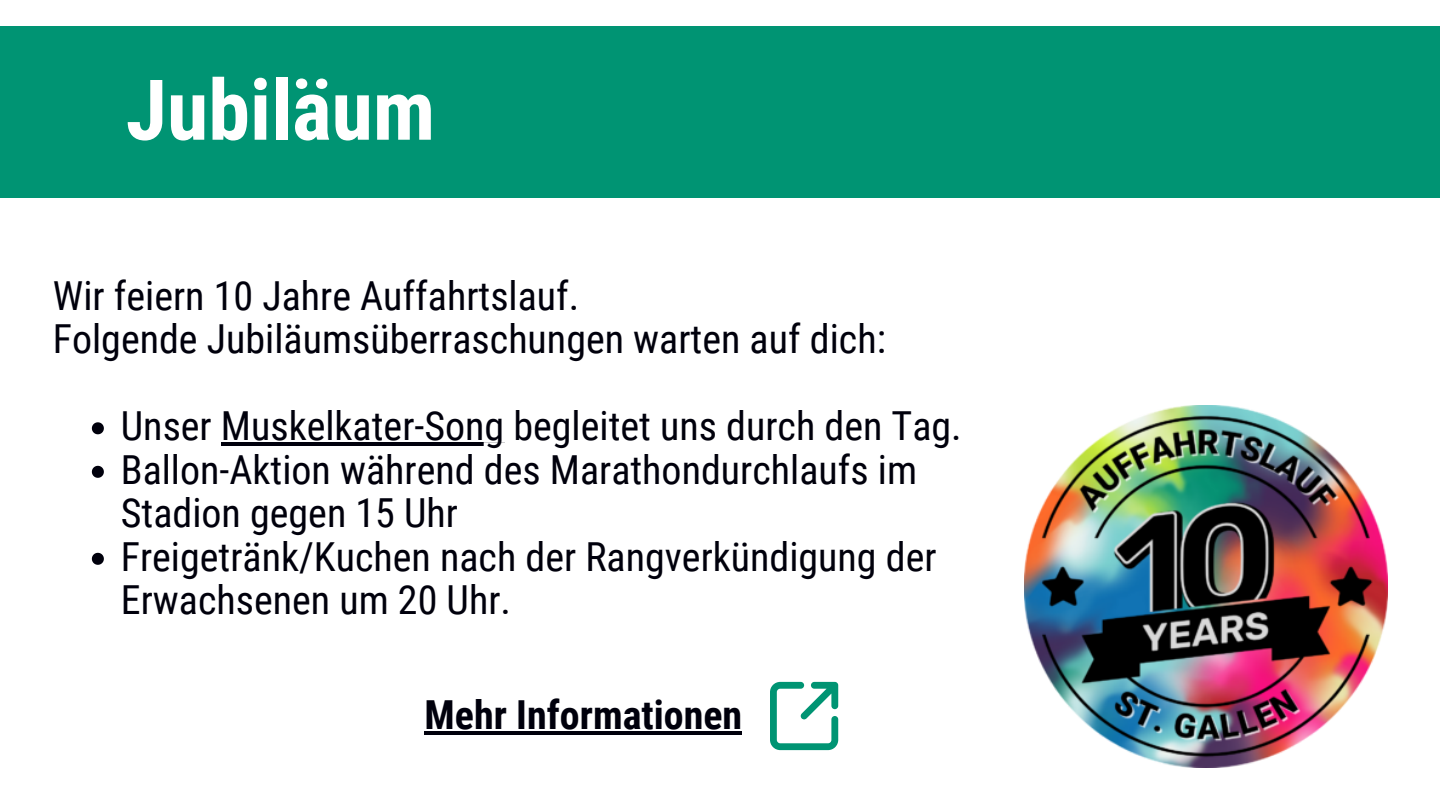
<style>
.page{position:relative;width:1440px;height:810px;background:#fff}
.page>*{position:absolute;margin:0;border:0;box-sizing:border-box;transform-origin:0 0}
.t1{font:700 84px "Roboto Condensed";color:#fff}
.t2{font:40px/43.5px "Roboto Condensed";color:#00000c}
.t3{font:700 40px "Roboto Condensed";color:#00000c}
</style>
<div class="page">
<svg style="left:770px;top:682px;width:68px;height:68px"></svg>
<img style="left:1025px;top:405px;width:363px;height:363px">
<div style="left:0;top:26px;width:1440px;height:171px;background:#009473"></div>
<hr style="left:425px;top:731px;width:317px;height:4px;background:#00000c">
<svg style="left:92px;top:422px;width:12px;height:12px"></svg>
<hr style="left:221px;top:443px;width:283px;height:3px;background:#00000c">
<svg style="left:92px;top:466px;width:12px;height:12px"></svg>
<svg style="left:92px;top:553px;width:12px;height:12px"></svg>
<p class="t1" style="left:126px;top:62px;width:311px">Jubiläum</p>
<p class="t2" style="left:53px;top:274px;width:528px">Wir feiern 10 Jahre Auffahrtslauf.</p>
<p class="t2" style="left:53px;top:318px;width:835px">Folgende Jubiläumsüberraschungen warten auf dich:</p>
<p class="t2" style="left:121px;top:405px;width:842px">Unser Muskelkater-Song begleitet uns durch den Tag.</p>
<p class="t2" style="left:121px;top:448px;width:798px">Ballon-Aktion während des Marathondurchlaufs im</p>
<p class="t2" style="left:121px;top:492px;width:817px">Stadion gegen 15 Uhr<br>Freigetränk/Kuchen nach der Rangverkündigung der</p>
<h2 class="t2" style="left:121px;top:579px;width:392px">Erwachsenen um 20 Uhr.</h2>
<p class="t3" style="left:425px;top:692px;width:319px">Mehr Informationen</p>
</div>
